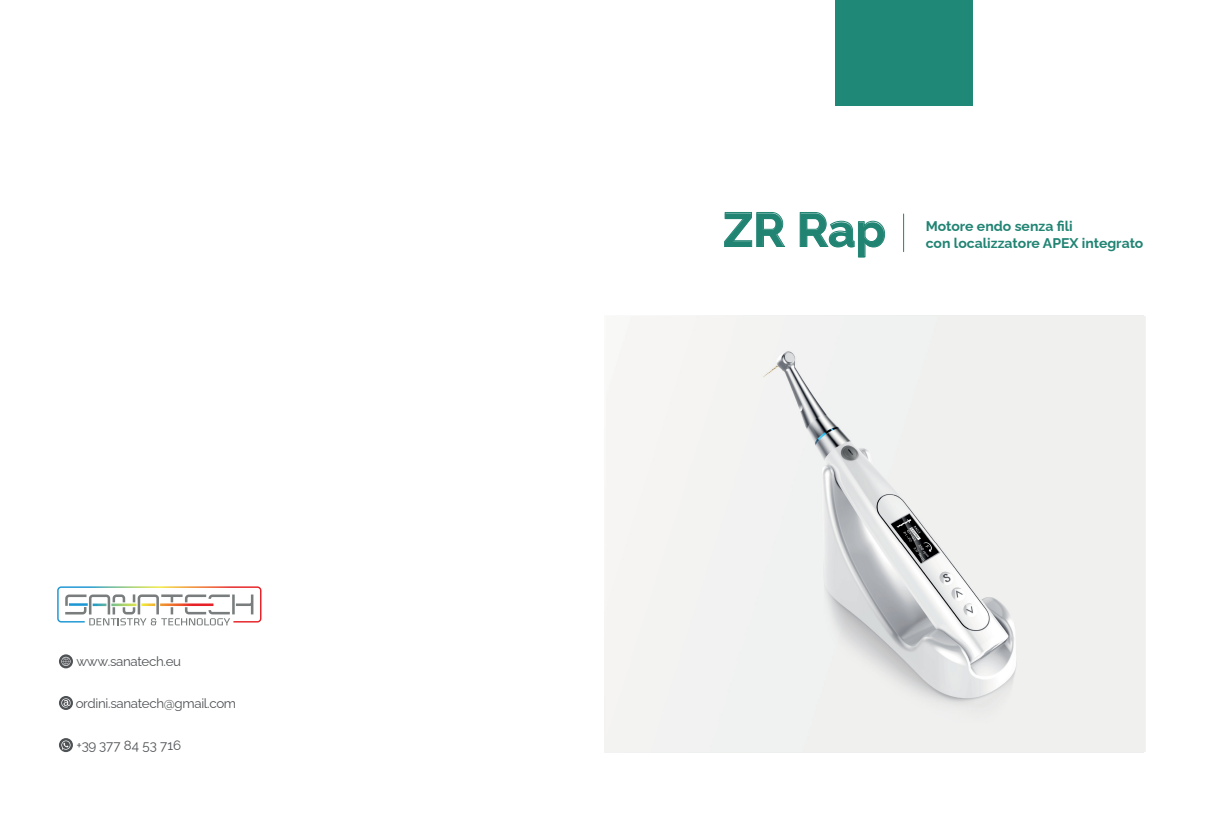
<style>
.page{position:relative;width:1208px;height:825px;background:#fff}
.page>*{position:absolute;margin:0;border:0;box-sizing:border-box;transform-origin:0 0}
.t1{font:700 47.9px "Raleway";color:#218473}
.t2{font:700 14px/16.8px "Raleway";color:#218473}
.t3{font:13.3px "Raleway";letter-spacing:-.025em;color:#4f5255}
.t4{font:13.3px "Raleway";color:#4f5255}
</style>
<div class="page">
<div style="left:834px;top:0;width:138px;height:105px;background:#1f8876"></div>
<svg style="left:724px;top:212px;width:61px;height:35px"></svg>
<svg style="left:799px;top:212px;width:86px;height:45px"></svg>
<hr style="left:903px;top:214px;width:1px;height:38px;background:#218473">
<img style="left:607px;top:316px;width:538px;height:435px">
<svg style="left:57px;top:586px;width:204px;height:39px"></svg>
<svg style="left:59px;top:654px;width:14px;height:14px"></svg>
<svg style="left:61px;top:657px;width:10px;height:9px"></svg>
<div style="left:59px;top:696px;width:14px;height:14px;background:#4f5255;border-radius:50%"></div>
<svg style="left:61px;top:698px;width:10px;height:9px"></svg>
<div style="left:59px;top:738px;width:14px;height:14px;background:#4f5255;border-radius:50%"></div>
<svg style="left:61px;top:740px;width:10px;height:10px"></svg>
<p class="t3" style="left:76px;top:651px;width:106px">www.sanatech.eu</p>
<p class="t3" style="left:76px;top:692px;width:162px">ordini.sanatech@gmail.com</p>
<p class="t4" style="left:76px;top:734px;width:106px">+39 377 84 53 716</p>
<h1 class="t1" style="left:723px;top:191px;width:164px">ZR Rap</h1>
<p class="t2" style="left:925px;top:216px;width:219px">Motore endo senza fili<br>con localizzatore APEX integrato</p>
</div>
